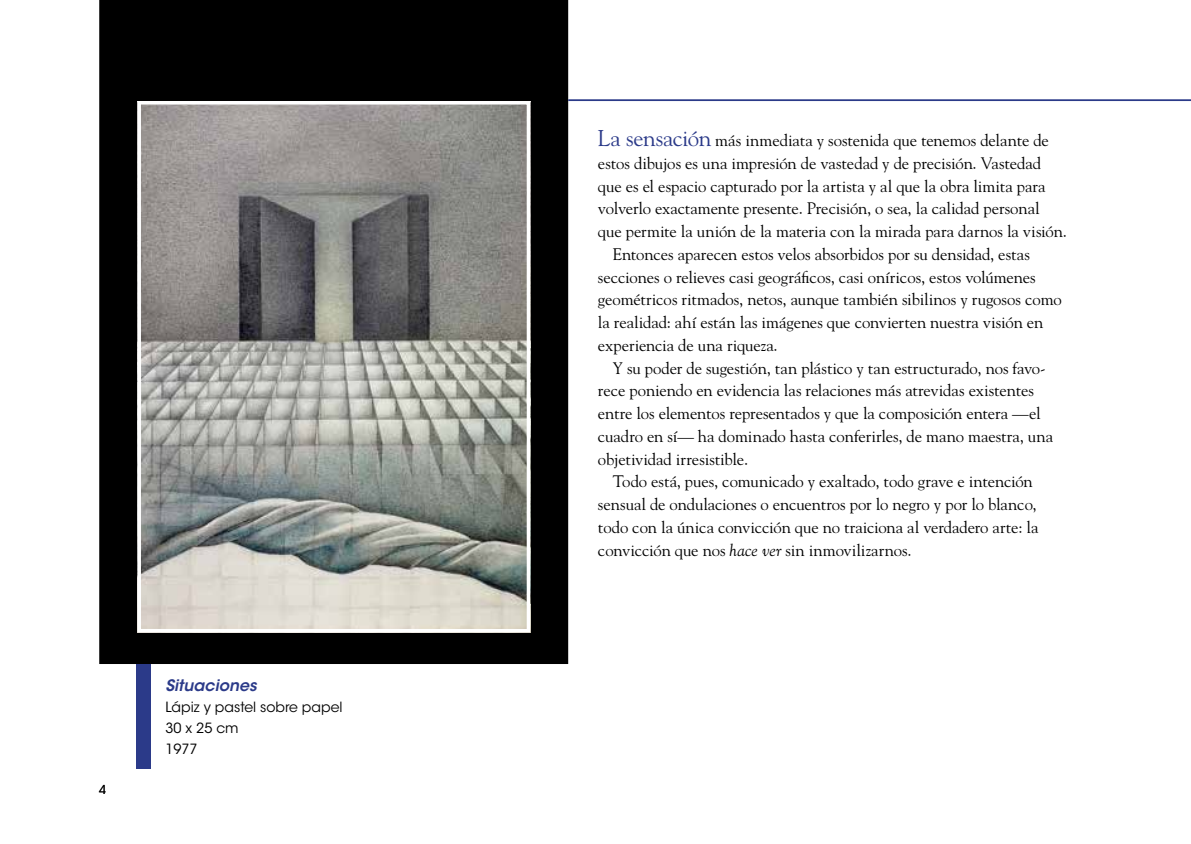
<style>
.page{position:relative;width:1191px;height:844px;background:#fff}
.page>*{position:absolute;margin:0;border:0;box-sizing:border-box;transform-origin:0 0}
.t1{font:16.62px "Goudy Std";letter-spacing:-.005em;color:#000}
.t2{font:italic 600 15.75px "ITC Avant Garde Std";color:#2b3a89}
.t3{font:14px/21px "ITC Avant Garde Std";color:#000}
.t4{font:12.25px "ITC Avant Garde Std";color:#000}
.s1{font-size:22.75px;color:#2b3a89}
.s2{font-style:italic}
</style>
<div class="page">
<div style="left:99px;top:0;width:469px;height:663px;background:#000"></div>
<img style="left:142px;top:106px;width:383px;height:521px">
<div style="left:137px;top:101px;width:393px;height:531px;border:4px solid #fff"></div>
<hr style="left:568px;top:99px;width:623px;height:2px;background:#2b3a89">
<div style="left:136px;top:663px;width:14px;height:105px;background:#2b3a89"></div>
<p class="t4" style="left:99px;top:782px;width:9px">4</p>
<p class="t2" style="left:165px;top:674px;width:93px">Situaciones</p>
<p class="t3" style="left:165px;top:696px;width:179px">Lápiz y pastel sobre papel<br>30 x 25 cm<br>1977</p>
<p class="t1" style="left:598px;top:130px;width:452px"><span class="s1">La sensación</span> más inmediata y sostenida que tenemos delante de</p>
<p class="t1" style="left:598px;top:153px;width:445px">estos dibujos es una impresión de vastedad y de precisión. Vastedad</p>
<p class="t1" style="left:598px;top:175px;width:449px">que es el espacio capturado por la artista y al que la obra limita para</p>
<p class="t1" style="left:598px;top:198px;width:443px">volverlo exactamente presente. Precisión, o sea, la calidad personal</p>
<p class="t1" style="left:598px;top:221px;width:470px">que permite la unión de la materia con la mirada para darnos la visión.</p>
<p class="t1" style="left:613px;top:244px;width:418px">Entonces aparecen estos velos absorbidos por su densidad, estas</p>
<p class="t1" style="left:598px;top:266px;width:439px">secciones o relieves casi geográficos, casi oníricos, estos volúmenes</p>
<p class="t1" style="left:598px;top:289px;width:465px">geométricos ritmados, netos, aunque también sibilinos y rugosos como</p>
<p class="t1" style="left:598px;top:312px;width:447px">la realidad: ahí están las imágenes que convierten nuestra visión en</p>
<p class="t1" style="left:598px;top:335px;width:181px">experiencia de una riqueza.</p>
<p class="t1" style="left:613px;top:357px;width:434px">Y su poder de sugestión, tan plástico y tan estructurado, nos favo-</p>
<p class="t1" style="left:598px;top:380px;width:437px">rece poniendo en evidencia las relaciones más atrevidas existentes</p>
<p class="t1" style="left:598px;top:403px;width:444px">entre los elementos representados y que la composición entera —el</p>
<p class="t1" style="left:598px;top:426px;width:456px">cuadro en sí— ha dominado hasta conferirles, de mano maestra, una</p>
<p class="t1" style="left:598px;top:448px;width:152px">objetividad irresistible.</p>
<p class="t1" style="left:613px;top:471px;width:421px">Todo está, pues, comunicado y exaltado, todo grave e intención</p>
<p class="t1" style="left:598px;top:494px;width:440px">sensual de ondulaciones o encuentros por lo negro y por lo blanco,</p>
<p class="t1" style="left:598px;top:516px;width:442px">todo con la única convicción que no traiciona al verdadero arte: la</p>
<p class="t1" style="left:598px;top:539px;width:315px">convicción que nos <span class="s2">hace ver</span> sin inmovilizarnos.</p>
</div>
